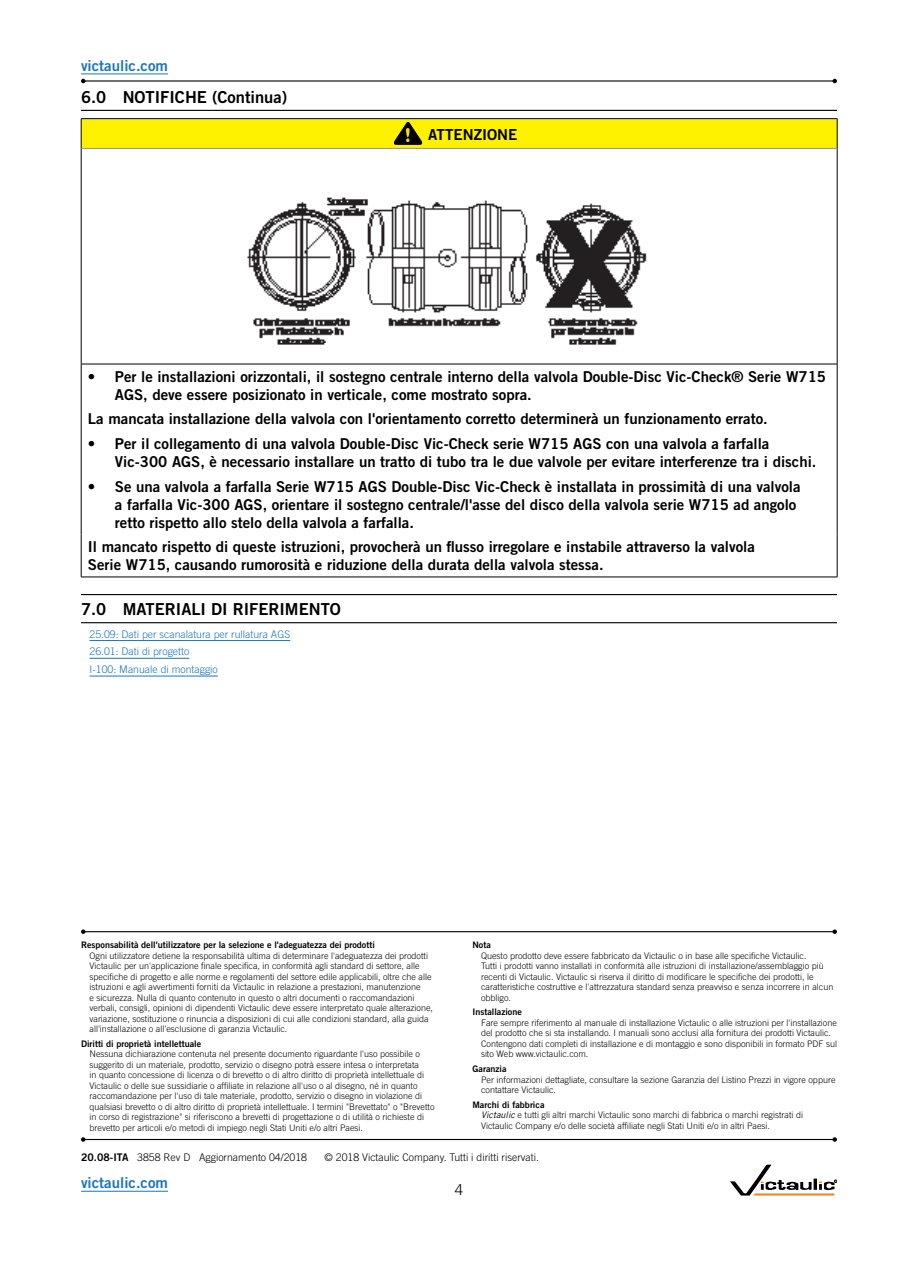
<style>
.page{position:relative;width:918px;height:1263px;background:#fff}
.page>*{position:absolute;margin:0;border:0;box-sizing:border-box;transform-origin:0 0}
.t1{font:16.5px "Trade Gothic LT Std Bd 2";color:#000}
.t2{font:15.15px "Trade Gothic LT Std Bd 2";color:#000}
.t3{font:15px/18px "Trade Gothic LT Std Bd 2";color:#000}
.t4{font:15px "Trade Gothic LT Std Bd 2";color:#1c75bc}
.t5{font:300 15px "Trade Gothic LT Std";color:#000}
.t6{font:300 10.5px/17.7px "Trade Gothic LT Std";color:#1c75bc}
.t7{font:300 10.5px "Trade Gothic LT Std";color:#000}
.t8{font:300 9px/10.5px "Trade Gothic LT Std";color:#000}
.t9{font:9px "Trade Gothic LT Std Bd 2";color:#000}
.s1{font-weight:400;font-style:italic}
.s2{font-family:"Trade Gothic LT Std Bd 2";font-weight:400}
</style>
<div class="page">
<hr style="left:83px;top:931px;width:752px;height:1px;background:#000">
<svg style="left:81px;top:929px;width:5px;height:5px"></svg>
<svg style="left:832px;top:929px;width:5px;height:5px"></svg>
<hr style="left:81px;top:1191px;width:87px;height:1px;background:#1c75bc">
<hr style="left:81px;top:110px;width:756px;height:1px;background:#000">
<hr style="left:81px;top:594px;width:756px;height:1px;background:#000">
<hr style="left:81px;top:622px;width:756px;height:1px;background:#000">
<hr style="left:90px;top:640px;width:200px;height:1px;background:#1c75bc">
<hr style="left:90px;top:658px;width:99px;height:1px;background:#1c75bc">
<hr style="left:90px;top:676px;width:128px;height:1px;background:#1c75bc">
<div style="left:81px;top:119px;width:756px;height:29px;background:#fff200"></div>
<hr style="left:81px;top:535px;width:1px;height:42px;background:#000">
<hr style="left:837px;top:535px;width:1px;height:42px;background:#000">
<hr style="left:81px;top:577px;width:756px;height:1px;background:#000">
<hr style="left:81px;top:364px;width:756px;height:1px;background:#000">
<hr style="left:81px;top:118px;width:756px;height:1px;background:#000">
<svg style="left:81px;top:119px;width:1px;height:29px"></svg>
<svg style="left:837px;top:119px;width:1px;height:29px"></svg>
<hr style="left:81px;top:148px;width:1px;height:216px;background:#000">
<hr style="left:837px;top:148px;width:1px;height:216px;background:#000">
<hr style="left:81px;top:364px;width:1px;height:171px;background:#000">
<hr style="left:837px;top:364px;width:1px;height:171px;background:#000">
<hr style="left:81px;top:148px;width:756px;height:1px;background:#939598">
<img style="left:247px;top:197px;width:400px;height:148px">
<svg style="left:394px;top:122px;width:28px;height:23px"></svg>
<hr style="left:83px;top:80px;width:752px;height:2px;background:#000">
<svg style="left:81px;top:79px;width:5px;height:4px"></svg>
<svg style="left:832px;top:79px;width:5px;height:4px"></svg>
<hr style="left:83px;top:1139px;width:752px;height:1px;background:#000">
<svg style="left:81px;top:1137px;width:5px;height:5px"></svg>
<svg style="left:832px;top:1137px;width:5px;height:5px"></svg>
<hr style="left:81px;top:74px;width:87px;height:1px;background:#1c75bc">
<svg style="left:730px;top:1165px;width:107px;height:30px"></svg>
<h3 class="t4" style="left:81px;top:56px;width:89px">victaulic.com</h3>
<h1 class="t1" style="left:81px;top:87px;width:208px">6.0 NOTIFICHE (Continua)</h1>
<h2 class="t2" style="left:428px;top:125px;width:91px">ATTENZIONE</h2>
<h3 class="t3" style="left:115px;top:367px;width:713px;text-indent:-27px">• Per le installazioni orizzontali, il sostegno centrale interno della valvola Double-Disc Vic-Check® Serie W715<br>AGS, deve essere posizionato in verticale, come mostrato sopra.</h3>
<h3 class="t3" style="left:88px;top:410px;width:681px">La mancata installazione della valvola con l'orientamento corretto determinerà un funzionamento errato.</h3>
<h3 class="t3" style="left:115px;top:434px;width:703px;text-indent:-27px">• Per il collegamento di una valvola Double-Disc Vic-Check serie W715 AGS con una valvola a farfalla<br>Vic‑300 AGS, è necessario installare un tratto di tubo tra le due valvole per evitare interferenze tra i dischi.</h3>
<p class="t3" style="left:115px;top:477px;width:687px;text-indent:-27px">• Se una valvola a farfalla Serie W715 AGS Double-Disc Vic-Check è installata in prossimità di una valvola a farfalla Vic-300 AGS, orientare il sostegno centrale/l'asse del disco della valvola serie W715 ad angolo retto rispetto allo stelo della valvola a farfalla.</p>
<h3 class="t3" style="left:88px;top:538px;width:668px">Il mancato rispetto di queste istruzioni, provocherà un flusso irregolare e instabile attraverso la valvola<br>Serie W715, causando rumorosità e riduzione della durata della valvola stessa.</h3>
<h1 class="t1" style="left:81px;top:599px;width:261px">7.0 MATERIALI DI RIFERIMENTO</h1>
<p class="t6" style="left:90px;top:625px;width:202px">25.09: Dati per scanalatura per rullatura AGS<br>26.01: Dati di progetto<br>I-100: Manuale di montaggio</p>
<p class="t9" style="left:81px;top:939px;width:295px">Responsabilità dell'utilizzatore per la selezione e l'adeguatezza dei prodotti</p>
<p class="t8" style="left:90px;top:950px;width:345px">Ogni utilizzatore detiene la responsabilità ultima di determinare l'adeguatezza dei prodotti Victaulic per un'applicazione finale specifica, in conformità agli standard di settore, alle specifiche di progetto e alle norme e regolamenti del settore edile applicabili, oltre che alle istruzioni e agli avvertimenti forniti da Victaulic in relazione a prestazioni, manutenzione<br>e sicurezza. Nulla di quanto contenuto in questo o altri documenti o raccomandazioni verbali, consigli, opinioni di dipendenti Victaulic deve essere interpretato quale alterazione, variazione, sostituzione o rinuncia a disposizioni di cui alle condizioni standard, alla guida all'installazione o all'esclusione di garanzia Victaulic.</p>
<p class="t9" style="left:81px;top:1038px;width:122px">Diritti di proprietà intellettuale</p>
<p class="t8" style="left:90px;top:1049px;width:347px">Nessuna dichiarazione contenuta nel presente documento riguardante l'uso possibile o suggerito di un materiale, prodotto, servizio o disegno potrà essere intesa o interpretata<br>in quanto concessione di licenza o di brevetto o di altro diritto di proprietà intellettuale di Victaulic o delle sue sussidiarie o affiliate in relazione all'uso o al disegno, né in quanto raccomandazione per l'uso di tale materiale, prodotto, servizio o disegno in violazione di qualsiasi brevetto o di altro diritto di proprietà intellettuale. I termini "Brevettato" o "Brevetto in corso di registrazione" si riferiscono a brevetti di progettazione o di utilità o richieste di brevetto per articoli e/o metodi di impiego negli Stati Uniti e/o altri Paesi.</p>
<p class="t9" style="left:472px;top:939px;width:20px">Nota</p>
<p class="t8" style="left:481px;top:950px;width:354px">Questo prodotto deve essere fabbricato da Victaulic o in base alle specifiche Victaulic.<br>Tutti i prodotti vanno installati in conformità alle istruzioni di installazione/assemblaggio più recenti di Victaulic. Victaulic si riserva il diritto di modificare le specifiche dei prodotti, le caratteristiche costruttive e l'attrezzatura standard senza preavviso e senza incorrere in alcun obbligo.</p>
<p class="t9" style="left:472px;top:1006px;width:51px">Installazione</p>
<p class="t8" style="left:481px;top:1017px;width:358px">Fare sempre riferimento al manuale di installazione Victaulic o alle istruzioni per l'installazione del prodotto che si sta installando. I manuali sono acclusi alla fornitura dei prodotti Victaulic.<br>Contengono dati completi di installazione e di montaggio e sono disponibili in formato PDF sul sito Web www.victaulic.com.</p>
<p class="t9" style="left:472px;top:1063px;width:36px">Garanzia</p>
<p class="t8" style="left:481px;top:1074px;width:356px">Per informazioni dettagliate, consultare la sezione Garanzia del Listino Prezzi in vigore oppure contattare Victaulic.</p>
<p class="t9" style="left:472px;top:1099px;width:73px">Marchi di fabbrica</p>
<p class="t8" style="left:481px;top:1110px;width:324px"><span class="s1">Victaulic</span> e tutti gli altri marchi Victaulic sono marchi di fabbrica o marchi registrati di<br>Victaulic Company e/o delle società affiliate negli Stati Uniti e/o in altri Paesi.</p>
<p class="t7" style="left:81px;top:1151px;width:228px"><span class="s2">20.08-ITA</span> 3858 Rev D Aggiornamento 04/2018</p>
<p class="t7" style="left:325px;top:1151px;width:216px">© 2018 Victaulic Company. Tutti i diritti riservati.</p>
<h3 class="t4" style="left:81px;top:1173px;width:89px">victaulic.com</h3>
<h3 class="t5" style="left:455px;top:1181px;width:10px">4</h3>
</div>
